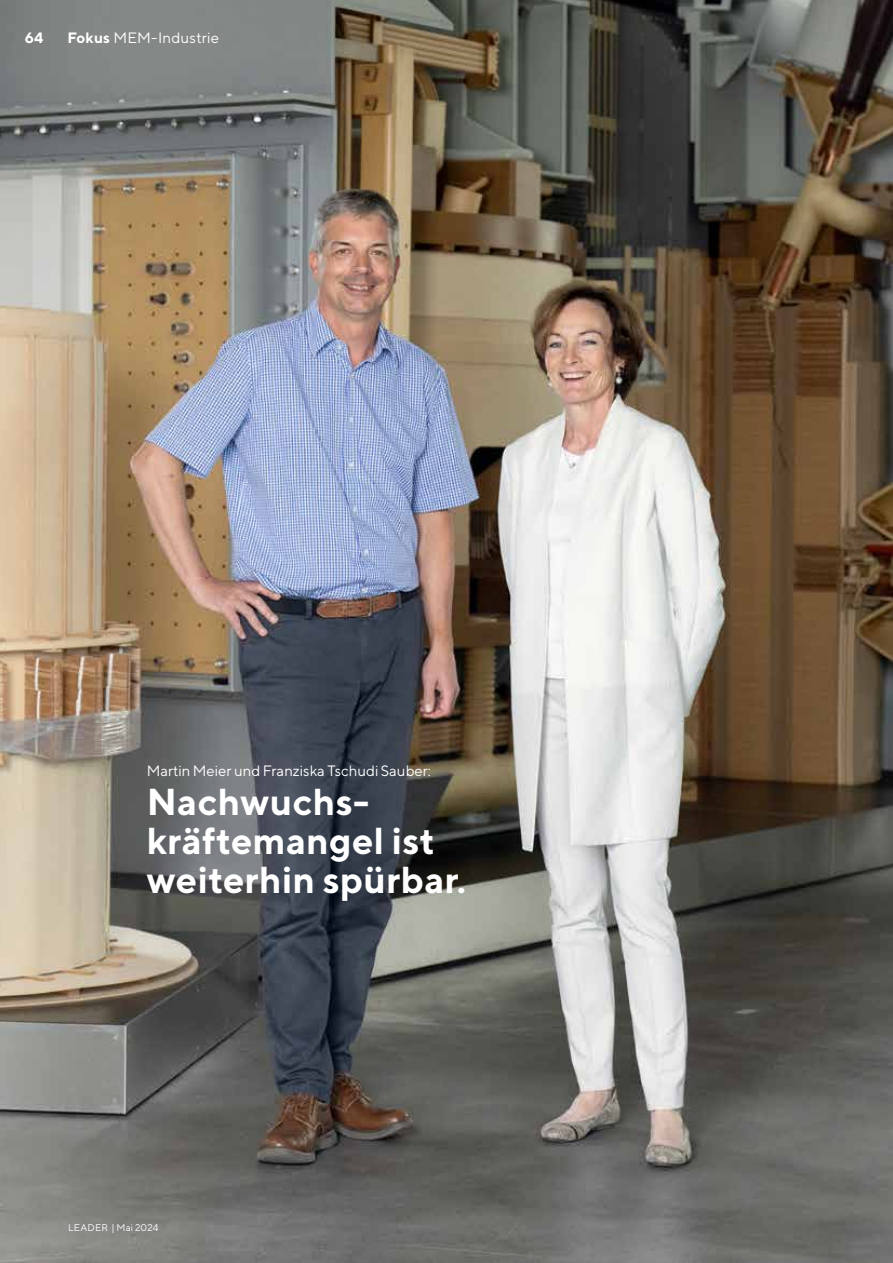
<style>
.page{position:relative;width:893px;height:1263px;background:#fff}
.page>*{position:absolute;margin:0;border:0;box-sizing:border-box;transform-origin:0 0}
.t1{font:700 37.5px/39px "TT Norms";letter-spacing:.01em;color:#fff}
.t2{font:15px "TT Norms";color:#fff}
.t3{font:700 15px "TT Norms";color:#fff}
.t4{font:9.75px "TT Norms";letter-spacing:.02em;color:#fff}
.s1{font-weight:700}
</style>
<div class="page">
<img style="left:0;top:0;width:893px;height:1263px">
<p class="t3" style="left:25px;top:28px;width:20px">64</p>
<p class="t2" style="left:67px;top:28px;width:153px"><span class="s1">Fokus</span> MEM-Industrie</p>
<p class="t2" style="left:147px;top:761px;width:286px">Martin Meier und Franziska Tschudi Sauber:</p>
<h1 class="t1" style="left:147px;top:781px;width:321px">Nachwuchs&shy;kräftemangel ist weiterhin spürbar.</h1>
<p class="t4" style="left:68px;top:1221px;width:92px">LEADER | Mai 2024</p>
</div>
